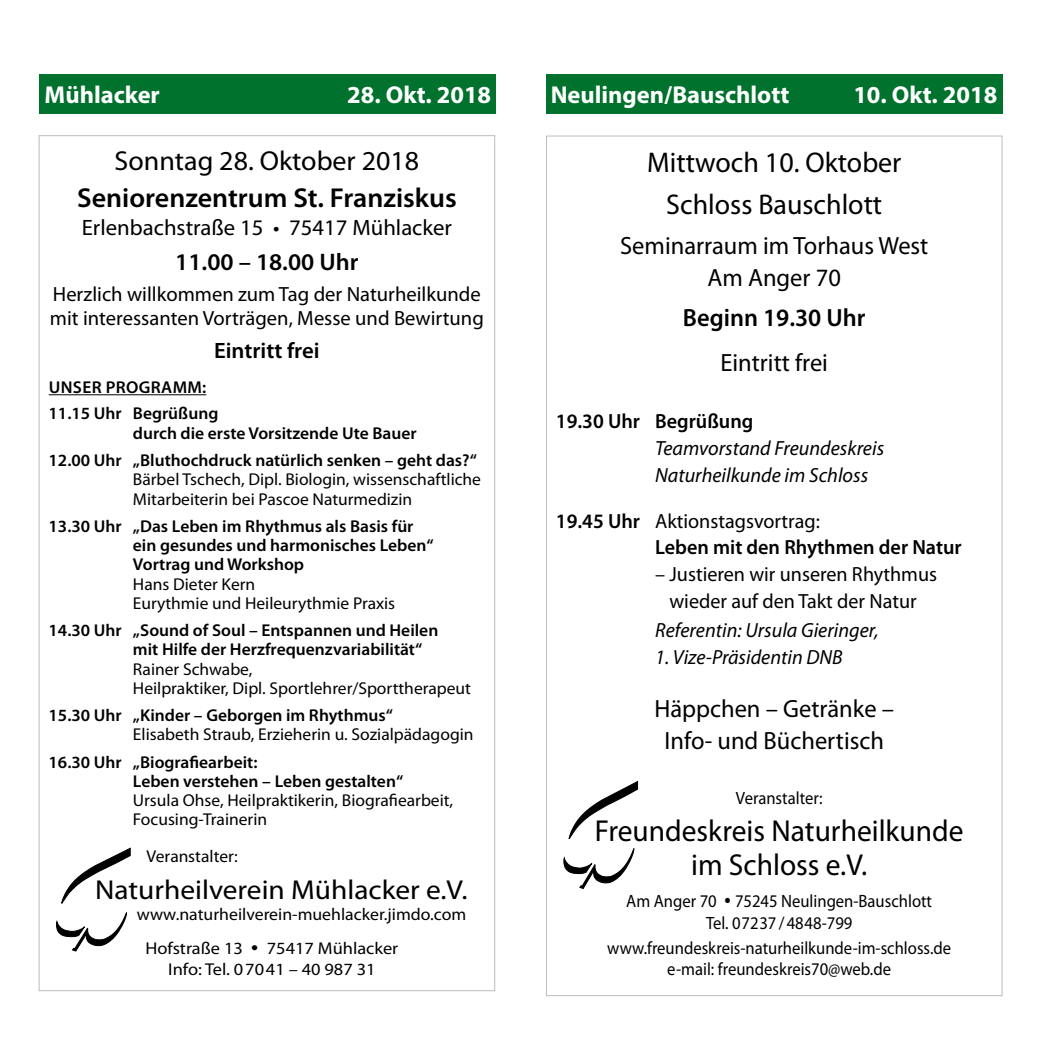
<style>
.page{position:relative;width:1042px;height:1042px;background:#fff}
.page>*{position:absolute;margin:0;border:0;box-sizing:border-box;transform-origin:0 0}
.t1{font:30.28px/33.9px "Myriad Pro";color:#000;text-align:center}
.t2{font:28.53px/41.8px "Myriad Pro";color:#000;text-align:center}
.t3{font:600 27.47px "Myriad Pro";color:#000}
.t4{font:27.47px "Myriad Pro";color:#000;scale:1.07 1}
.t5{font:27.47px "Myriad Pro";color:#000}
.t6{font:25.03px/32.2px "Myriad Pro";color:#000;text-align:center}
.t7{font:600 25.03px "Myriad Pro";color:#000}
.t8{font:700 24.5px "Myriad Pro";color:#fff}
.t9{font:600 23.97px "Myriad Pro";color:#000}
.t10{font:22.22px "Myriad Pro";color:#000}
.t11{font:600 22.22px "Myriad Pro";color:#000}
.t12{font:20.65px/24px "Myriad Pro";color:#000}
.t13{font:italic 20.47px/26.8px "Myriad Pro";color:#000}
.t14{font:600 20.47px/26.8px "Myriad Pro";color:#000}
.t15{font:20.47px/26.8px "Myriad Pro";color:#000;text-align:center}
.t16{font:17.85px/21.3px "Myriad Pro";color:#000;text-align:center;scale:.93 1}
.t17{font:600 17.15px/19.1px "Myriad Pro";color:#000}
.t18{font:17.15px/19.1px "Myriad Pro";color:#000}
.t19{font:17.15px/33.8px "Myriad Pro";color:#000;scale:1.04 1}
.t20{font:600 17.15px/26.4px "Myriad Pro";letter-spacing:.02em;color:#000}
.t21{font:17.15px "Myriad Pro";color:#000;scale:1.07 1}
.s1{font-weight:400}
</style>
<div class="page">
<div style="left:40px;top:74px;width:456px;height:40px;background:#00722d"></div>
<div style="left:546px;top:74px;width:456px;height:40px;background:#00722d"></div>
<hr style="left:49px;top:394px;width:157px;height:1px;background:#000">
<svg style="left:61px;top:848px;width:69px;height:56px"></svg>
<svg style="left:56px;top:912px;width:71px;height:39px"></svg>
<svg style="left:569px;top:781px;width:69px;height:59px"></svg>
<svg style="left:564px;top:848px;width:70px;height:41px"></svg>
<h3 class="t8" style="left:45px;top:78px;width:117px">Mühlacker</h3>
<h3 class="t8" style="left:347px;top:78px;width:145px">28. Okt. 2018</h3>
<h3 class="t8" style="left:551px;top:78px;width:240px">Neulingen/Bauschlott</h3>
<h3 class="t8" style="left:853px;top:78px;width:145px">10. Okt. 2018</h3>
<h3 class="t5" style="left:115px;top:144px;width:306px">Sonntag 28. Oktober 2018</h3>
<h3 class="t3" style="left:77px;top:180px;width:381px">Seniorenzentrum St. Franziskus</h3>
<p class="t10" style="left:82px;top:214px;width:372px">Erlenbachstraße 15 • 75417 Mühlacker</p>
<h3 class="t9" style="left:175px;top:247px;width:185px">11.00 – 18.00 Uhr</h3>
<p class="t12" style="left:50px;top:282px;width:435px">Herzlich willkommen zum Tag der Naturheilkunde mit interessanten Vorträgen, Messe und Bewirtung</p>
<p class="t11" style="left:214px;top:336px;width:107px">Eintritt frei</p>
<p class="t20" style="left:49px;top:374px;width:171px">UnSEr Programm:<br>11.15 Uhr Begrüßung</p>
<p class="t17" style="left:49px;top:418px;width:430px;line-height:27.7px;text-indent:84px">durch die erste Vorsitzende Ute Bauer<br>12.00 Uhr „Bluthochdruck natürlich senken – geht das?“</p>
<p class="t18" style="left:133px;top:470px;width:350px">Bärbel Tschech, Dipl. Biologin, wissenschaftliche<br>Mitarbeiterin bei Pascoe Naturmedizin</p>
<p class="t17" style="left:133px;top:516px;width:302px;text-indent:-84px">13.30 Uhr „Das Leben im rhythmus als Basis für ein gesundes und harmonisches Leben“<br>Vortrag und Workshop</p>
<p class="t18" style="left:133px;top:574px;width:264px">Hans Dieter Kern<br>Eurythmie und Heileurythmie Praxis</p>
<p class="t17" style="left:133px;top:620px;width:307px;text-indent:-84px">14.30 Uhr „Sound of Soul – Entspannen und Heilen mit Hilfe der Herzfrequenzvariabilität“</p>
<p class="t18" style="left:133px;top:659px;width:340px">Rainer Schwabe,<br>Heilpraktiker, Dipl. Sportlehrer/Sporttherapeut</p>
<p class="t17" style="left:49px;top:705px;width:346px">15.30 Uhr „Kinder – geborgen im rhythmus“</p>
<p class="t18" style="left:133px;top:725px;width:342px">Elisabeth Straub, Erzieherin u. Sozialpädagogin</p>
<p class="t17" style="left:133px;top:752px;width:272px;text-indent:-84px">16.30 Uhr „Biografiearbeit:<br>Leben verstehen – Leben gestalten“</p>
<p class="t18" style="left:133px;top:791px;width:322px">Ursula Ohse, Heilpraktikerin, Biografiearbeit,<br>Focusing-Trainerin</p>
<p class="t18" style="left:147px;top:846px;width:93px">Veranstalter:</p>
<h3 class="t4" style="left:95px;top:873px;width:349px">Naturheilverein Mühlacker e.V.</h3>
<p class="t19" style="left:145px;top:897px;width:310px;text-indent:-9px">www.naturheilverein-muehlacker.jimdo.com<br>Hofstraße 13 • 75417 Mühlacker</p>
<p class="t21" style="left:168px;top:958px;width:195px">Info: Tel. 07041 – 40 987 31</p>
<h2 class="t2" style="left:647px;top:141px;width:256px">Mittwoch 10. Oktober<br>Schloss Bauschlott</h2>
<h3 class="t6" style="left:620px;top:229px;width:310px">Seminarraum im Torhaus West<br>Am Anger 70</h3>
<h3 class="t7" style="left:683px;top:302px;width:184px">Beginn 19.30 Uhr</h3>
<h3 class="t6" style="left:720px;top:346px;width:109px">Eintritt frei</h3>
<p class="t14" style="left:556px;top:407px;width:199px">19.30 Uhr Begrüßung</p>
<p class="t13" style="left:655px;top:434px;width:230px">Teamvorstand Freundeskreis<br>Naturheilkunde im Schloss</p>
<p class="t14" style="left:655px;top:507px;width:308px;text-indent:-99px">19.45 Uhr <span class="s1">Aktionstagsvortrag:<br></span>Leben mit den Rhythmen der Natur</p>
<p class="t15" style="left:655px;top:561px;width:283px">– Justieren wir unseren Rhythmus wieder auf den Takt der Natur</p>
<p class="t13" style="left:655px;top:617px;width:225px">Referentin: Ursula Gieringer,</p>
<p class="t13" style="left:655px;top:643px;width:189px">1. Vize-Präsidentin DNB</p>
<h3 class="t6" style="left:654px;top:691px;width:241px">Häppchen – Getränke –<br>Info- und Büchertisch</h3>
<p class="t16" style="left:736px;top:787px;width:94px">Veranstalter:</p>
<h1 class="t1" style="left:595px;top:813px;width:370px">Freundeskreis Naturheilkunde im Schloss e.V.</h1>
<p class="t16" style="left:626px;top:890px;width:330px">Am Anger 70 • 75245 Neulingen-Bauschlott<br>Tel. 07237 / 4848-799</p>
<p class="t16" style="left:607px;top:937px;width:371px">www.freundeskreis-naturheilkunde-im-schloss.de e-mail: freundeskreis70@web.de</p>
</div>
